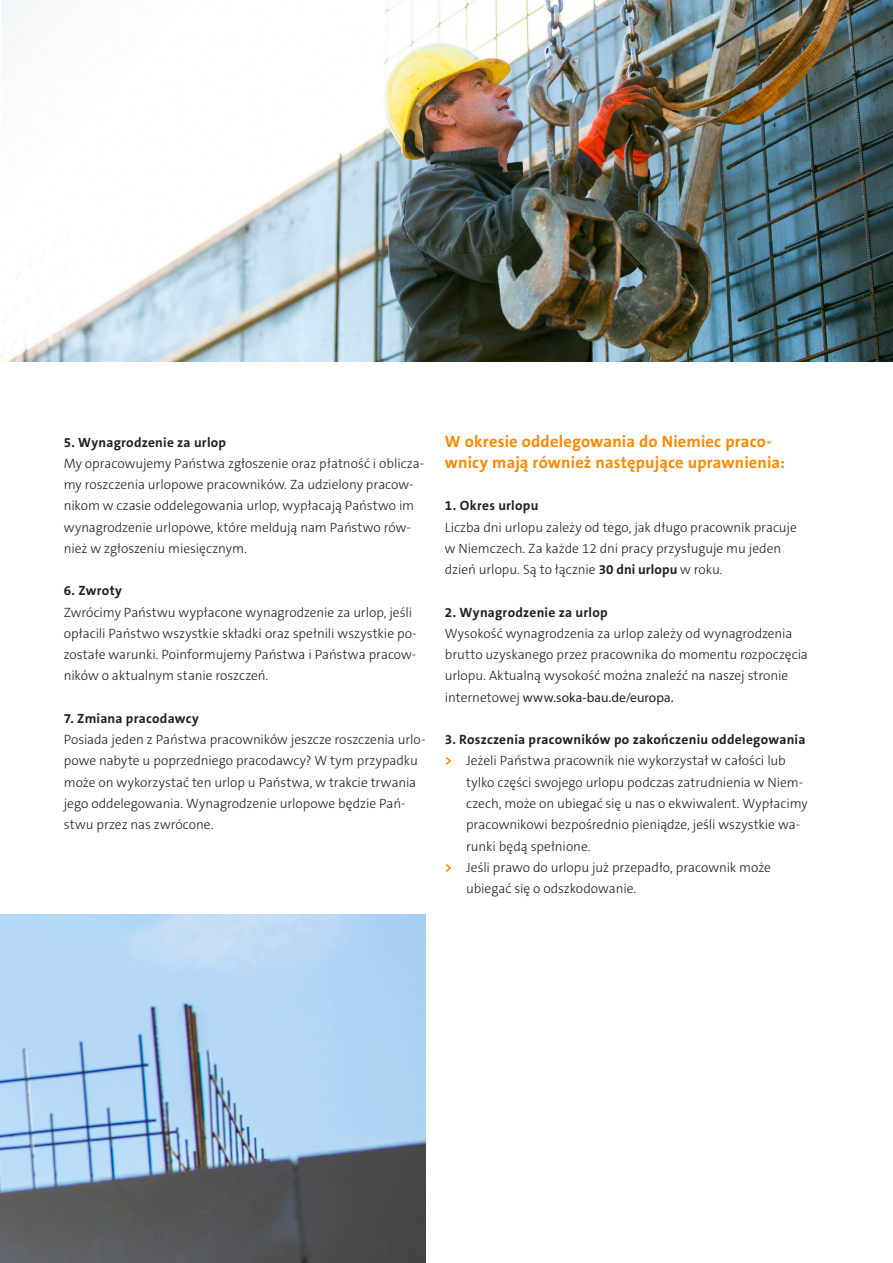
<style>
.page{position:relative;width:893px;height:1263px;background:#fff}
.page>*{position:absolute;margin:0;border:0;box-sizing:border-box;transform-origin:0 0}
.Zwischenüberschrift{font:700 16.5px/21.3px "The Sans C5";letter-spacing:.01em;color:#fa8900}
.Fließtext_Aufzählung{font:300 13.5px/21.3px "The Sans C5";color:#231f20}
.Fließtext_schwarz{font:700 13.5px "The Sans C5";letter-spacing:.02em;color:#231f20}
.s1{font-weight:700}
.s2{font-family:"Myriad Pro";font-weight:400}
.s3{font-weight:700;color:#fa8900}
</style>
<div class="page">
<img style="left:499px;top:0;width:394px;height:361px">
<img style="left:0;top:914px;width:425px;height:349px">
<img style="left:1px;top:0;width:498px;height:361px">
<p class="Fließtext_schwarz" style="left:64px;top:433px;width:164px">5. Wynagrodzenie za urlop</p>
<p class="Fließtext_Aufzählung" style="left:64px;top:453px;width:362px">My opracowujemy Państwa zgłoszenie oraz płatność i oblicza&shy;my roszczenia urlopowe pracowników. Za udzielony pracow&shy;nikom w czasie oddelegowania urlop, wypłacają Państwo im wynagrodzenie urlopowe, które meldują nam Państwo rów&shy;nież w zgłoszeniu miesięcznym.</p>
<p class="Fließtext_schwarz" style="left:64px;top:582px;width:60px">6. Zwroty</p>
<p class="Fließtext_Aufzählung" style="left:64px;top:601px;width:354px">Zwrócimy Państwu wypłacone wynagrodzenie za urlop, jeśli opłacili Państwo wszystkie składki oraz spełnili wszystkie po&shy;zostałe warunki. Poinformujemy Państwa i Państwa pracow&shy;ników o aktualnym stanie roszczeń.</p>
<p class="Fließtext_schwarz" style="left:64px;top:710px;width:137px">7. Zmiana pracodawcy</p>
<p class="Fließtext_Aufzählung" style="left:64px;top:729px;width:363px">Posiada jeden z Państwa pracowników jeszcze roszczenia urlo&shy;powe nabyte u poprzedniego pracodawcy? W tym przypadku może on wykorzystać ten urlop u Państwa, w trakcie trwania jego oddelegowania. Wynagrodzenie urlopowe będzie Pań&shy;stwu przez nas zwrócone.</p>
<p class="Zwischenüberschrift" style="left:445px;top:430px;width:342px">W okresie oddelegowania do Niemiec praco&shy;wnicy mają również następujące uprawnienia:</p>
<p class="Fließtext_schwarz" style="left:445px;top:497px;width:95px">1. Okres urlopu</p>
<p class="Fließtext_Aufzählung" style="left:445px;top:516px;width:353px">Liczba dni urlopu zależy od tego, jak długo pracownik pracuje w Niemczech. Za każde 12 dni pracy przysługuje mu jeden dzień urlopu. Są to łącznie <span class="s1">30 dni urlopu</span> w roku.</p>
<p class="Fließtext_schwarz" style="left:445px;top:603px;width:164px">2. Wynagrodzenie za urlop</p>
<p class="Fließtext_Aufzählung" style="left:445px;top:623px;width:365px">Wysokość wynagrodzenia za urlop zależy od wynagrodzenia brutto uzyskanego przez pracownika do momentu rozpoczęcia urlopu. Aktualną wysokość można znaleźć na naszej stronie internetowej <span class="s2">www.soka-bau.de/europa.</span></p>
<p class="Fließtext_schwarz" style="left:445px;top:731px;width:362px">3. Roszczenia pracowników po zakończeniu oddelegowania</p>
<p class="Fließtext_Aufzählung" style="left:466px;top:750px;width:343px;text-indent:-21px"><span class="s3">&gt;</span> Jeżeli Państwa pracownik nie wykorzystał w całości lub tylko części swojego urlopu podczas zatrudnienia w Niem&shy;czech, może on ubiegać się u nas o ekwiwalent. Wypłacimy pracownikowi bezpośrednio pieniądze, jeśli wszystkie wa&shy;runki będą spełnione.</p>
<p class="Fließtext_Aufzählung" style="left:466px;top:857px;width:306px;text-indent:-21px"><span class="s3">&gt;</span> Jeśli prawo do urlopu już przepadło, pracownik może ubiegać się o odszkodowanie.</p>
</div>
